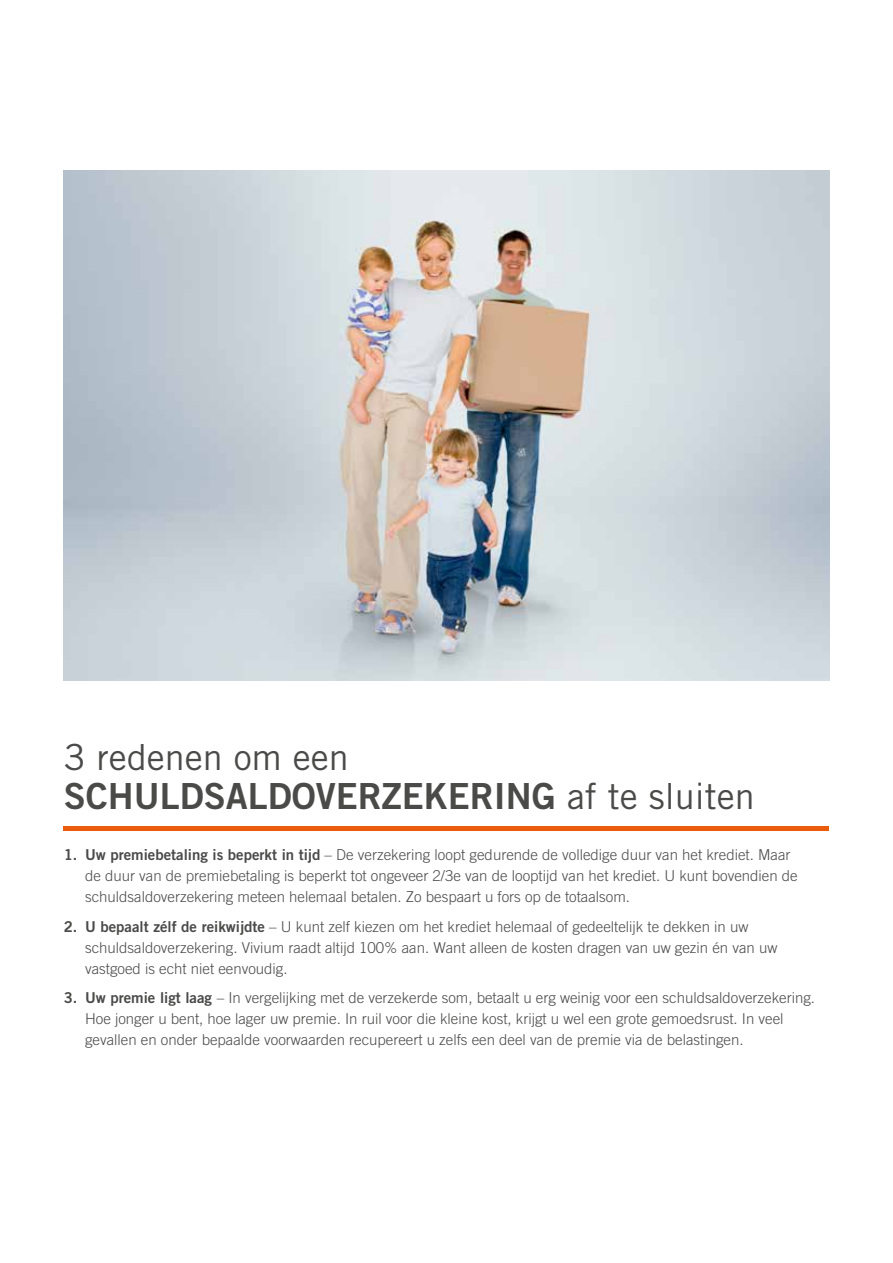
<style>
.page{position:relative;width:893px;height:1263px;background:#fff}
.page>*{position:absolute;margin:0;border:0;box-sizing:border-box;transform-origin:0 0}
.t1{font:36px "Trade Gothic LT Std Bd 2";color:#4a4a49}
.t2{font:36px "Trade Gothic LT Std";color:#4a4a49}
.t3{font:300 15px/21px "Trade Gothic LT Std";color:#4a4a49}
.s1{font-family:"Trade Gothic LT Std"}
.s2{font-family:"Trade Gothic LT Std Bd 2";font-weight:400}
</style>
<div class="page">
<div style="left:64px;top:826px;width:765px;height:5px;background:#ea5b0b"></div>
<img style="left:64px;top:170px;width:765px;height:510px">
<h1 class="t2" style="left:64px;top:736px;width:286px">3 redenen om een</h1>
<h1 class="t1" style="left:64px;top:774px;width:693px">SCHULDSALDOVERZEKERING <span class="s1">af te sluiten</span></h1>
<p class="t3" style="left:85px;top:844px;width:714px;text-indent:-21px"><span class="s2">1. Uw premiebetaling is beperkt in tijd</span> – De verzekering loopt gedurende de volledige duur van het krediet. Maar de duur van de premiebetaling is beperkt tot ongeveer 2/3e van de looptijd van het krediet. U kunt bovendien de schuldsaldoverzekering meteen helemaal betalen. Zo bespaart u fors op de totaalsom.</p>
<p class="t3" style="left:85px;top:916px;width:694px;text-indent:-21px"><span class="s2">2. U bepaalt zélf de reikwijdte</span> – U kunt zelf kiezen om het krediet helemaal of gedeeltelijk te dekken in uw schuldsaldoverzekering. Vivium raadt altijd 100% aan. Want alleen de kosten dragen van uw gezin én van uw vastgoed is echt niet eenvoudig.</p>
<p class="t3" style="left:85px;top:987px;width:731px;text-indent:-21px"><span class="s2">3. Uw premie ligt laag</span> – In vergelijking met de verzekerde som, betaalt u erg weinig voor een schuldsaldoverzekering.<br>Hoe jonger u bent, hoe lager uw premie. In ruil voor die kleine kost, krijgt u wel een grote gemoedsrust. In veel gevallen en onder bepaalde voorwaarden recupereert u zelfs een deel van de premie via de belastingen.</p>
</div>
